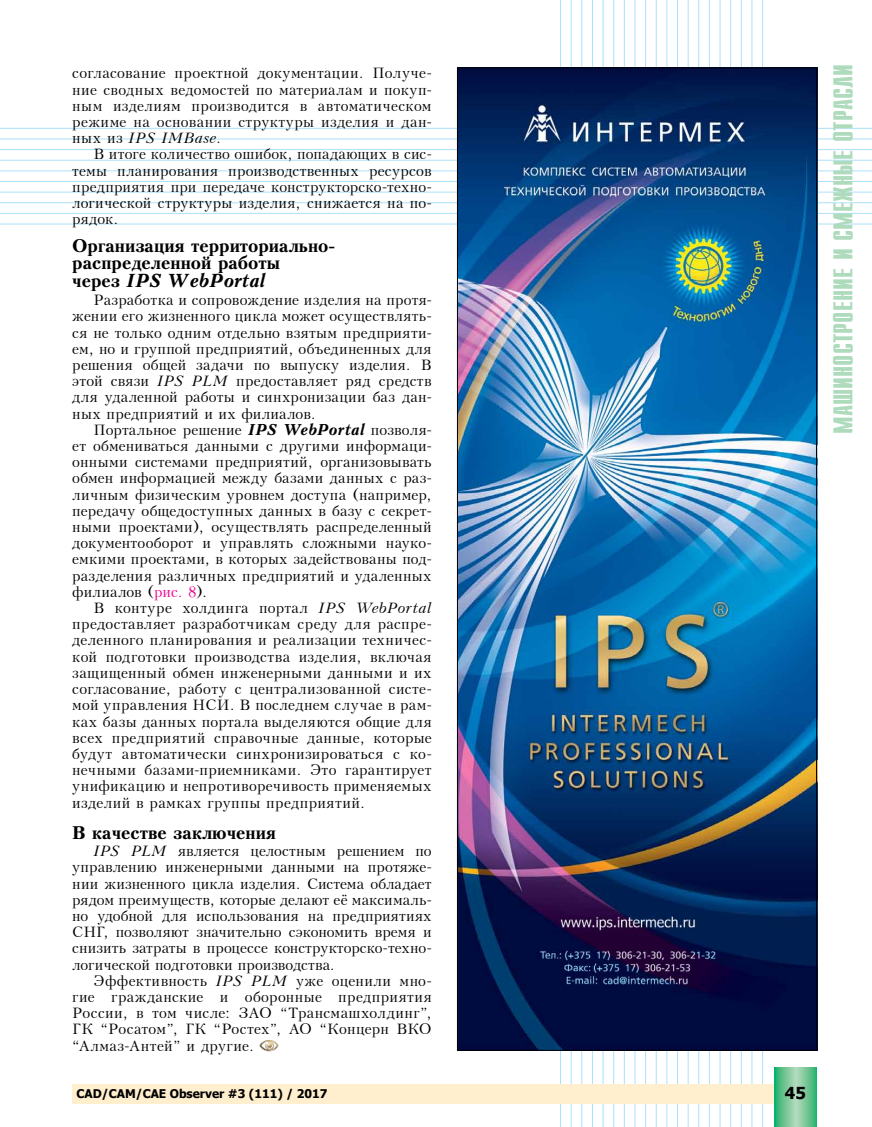
<style>
.page{position:relative;width:872px;height:1127px;background:#fff}
.page>*{position:absolute;margin:0;border:0;box-sizing:border-box;transform-origin:0 0}
.t1{font:700 22.5px "Z Compact";color:#afdbbd}
.t2{font:700 18px/17.2px "Peterburg";color:#000}
.t3{font:700 16.5px "Tahoma";color:#000}
.t4{font:15px/16.2px "Peterburg";letter-spacing:.02em;color:#000;text-align:justify}
.t5{font:700 12px "Tahoma";color:#000}
.s1{font-style:italic}
.s2{font-weight:700;font-style:italic}
.s3{color:#ec008c}
</style>
<div class="page">
<hr style="left:560px;top:0;width:1px;height:1127px;background:#abe1fa">
<hr style="left:571px;top:0;width:1px;height:1127px;background:#abe1fa">
<hr style="left:581px;top:0;width:1px;height:1127px;background:#abe1fa">
<hr style="left:592px;top:0;width:1px;height:1127px;background:#abe1fa">
<hr style="left:603px;top:0;width:1px;height:1127px;background:#abe1fa">
<hr style="left:613px;top:0;width:1px;height:1127px;background:#abe1fa">
<hr style="left:624px;top:0;width:1px;height:1127px;background:#abe1fa">
<hr style="left:634px;top:0;width:1px;height:1127px;background:#abe1fa">
<hr style="left:645px;top:0;width:1px;height:1127px;background:#abe1fa">
<hr style="left:656px;top:0;width:1px;height:1127px;background:#abe1fa">
<hr style="left:666px;top:0;width:1px;height:1127px;background:#abe1fa">
<hr style="left:677px;top:0;width:1px;height:1127px;background:#abe1fa">
<hr style="left:688px;top:0;width:1px;height:1127px;background:#abe1fa">
<hr style="left:698px;top:0;width:1px;height:1127px;background:#abe1fa">
<hr style="left:709px;top:0;width:1px;height:1127px;background:#abe1fa">
<hr style="left:720px;top:0;width:1px;height:1127px;background:#abe1fa">
<hr style="left:730px;top:0;width:1px;height:1127px;background:#abe1fa">
<hr style="left:741px;top:0;width:1px;height:1127px;background:#abe1fa">
<hr style="left:751px;top:0;width:1px;height:1127px;background:#abe1fa">
<hr style="left:762px;top:0;width:1px;height:1127px;background:#abe1fa">
<hr style="left:0;top:128px;width:872px;height:1px;background:#abe1fa">
<hr style="left:0;top:139px;width:872px;height:1px;background:#abe1fa">
<hr style="left:0;top:149px;width:872px;height:1px;background:#abe1fa">
<hr style="left:0;top:160px;width:872px;height:1px;background:#abe1fa">
<hr style="left:0;top:171px;width:872px;height:1px;background:#abe1fa">
<hr style="left:0;top:181px;width:872px;height:1px;background:#abe1fa">
<hr style="left:0;top:192px;width:872px;height:1px;background:#abe1fa">
<hr style="left:0;top:202px;width:872px;height:1px;background:#abe1fa">
<hr style="left:0;top:213px;width:872px;height:1px;background:#abe1fa">
<hr style="left:0;top:224px;width:872px;height:1px;background:#abe1fa">
<div style="left:72px;top:1084px;width:744px;height:19px;background:#ffefcf"></div>
<svg style="left:774px;top:1067px;width:42px;height:60px;background:#6fc695"></svg>
<img style="left:260px;top:1040px;width:19px;height:12px">
<img style="left:459px;top:68px;width:358px;height:982px">
<p class="t4" style="left:72px;top:65px;width:361px">согласование проектной документации. Получе&shy;ние сводных ведомостей по материалам и покуп&shy;ным изделиям производится в автоматическом режиме на основании структуры изделия и дан&shy;ных из <span class="s1">IPS IMBase</span>.</p>
<p class="t4" style="left:72px;top:146px;width:361px;text-indent:21px">В итоге количество ошибок, попадающих в сис&shy;темы планирования производственных ресурсов предприятия при передаче конструкторско-техно&shy;логической структуры изделия, снижается на по&shy;рядок.</p>
<p class="t2" style="left:72px;top:237px;width:264px">Организация территориально&shy;распределенной работы<br>через <span class="s1">IPS WebPortal</span></p>
<p class="t4" style="left:72px;top:292px;width:361px;text-indent:21px">Разработка и сопровождение изделия на протя&shy;жении его жизненного цикла может осуществлять&shy;ся не только одним отдельно взятым предприяти&shy;ем, но и группой предприятий, объединенных для решения общей задачи по выпуску изделия. В этой связи <span class="s1">IPS PLM</span> предоставляет ряд средств для удаленной работы и синхронизации баз дан&shy;ных предприятий и их филиалов.</p>
<p class="t4" style="left:72px;top:422px;width:361px;text-indent:21px">Портальное решение <span class="s2">IPS WebPortal</span> позволя&shy;ет обмениваться данными с другими информаци&shy;онными системами предприятий, организовывать обмен информацией между базами данных с раз&shy;личным физическим уровнем доступа (например, передачу общедоступных данных в базу с секрет&shy;ными проектами), осуществлять распределенный документооборот и управлять сложными науко&shy;емкими проектами, в которых задействованы под&shy;разделения различных предприятий и удаленных филиалов (<span class="s3">рис. 8</span>).</p>
<p class="t4" style="left:72px;top:600px;width:361px;text-indent:21px">В контуре холдинга портал <span class="s1">IPS WebPortal </span>предоставляет разработчикам среду для распре&shy;деленного планирования и реализации техничес&shy;кой подготовки производства изделия, включая защищенный обмен инженерными данными и их согласование, работу с централизованной систе&shy;мой управления НСИ. В последнем случае в рам&shy;ках базы данных портала выделяются общие для всех предприятий справочные данные, которые будут автоматически синхронизироваться с ко&shy;нечными базами-приемниками. Это гарантирует унификацию и непротиворечивость применяемых изделий в рамках группы предприятий.</p>
<p class="t2" style="left:72px;top:823px;width:205px">В качестве заключения</p>
<p class="t4" style="left:72px;top:843px;width:361px;text-indent:21px"><span class="s1">IPS PLM</span> является целостным решением по управлению инженерными данными на протяже&shy;нии жизненного цикла изделия. Система обладает рядом преимуществ, которые делают её максималь&shy;но удобной для использования на предприятиях СНГ, позволяют значительно сэкономить время и снизить затраты в процессе конструкторско-техно&shy;логической подготовки производства.</p>
<p class="t4" style="left:72px;top:973px;width:361px;text-indent:21px">Эффективность <span class="s1">IPS PLM</span> уже оценили мно&shy;гие гражданские и оборонные предприятия России, в том числе: ЗАО “Трансмашхолдинг”, ГК -“Росатом”, ГК “Ростех”, АО “Концерн ВКО “Алмаз-Антей” и другие.</p>
<p class="t5" style="left:77px;top:1085px;width:252px">CAD/cam/cae Observer #3 (111) / 2017</p>
<p class="t3" style="left:785px;top:1081px;width:23px">45</p>
<h1 class="t1" style="left:826px;top:433px;width:371px;rotate:-90deg">МАШИНОСТРОЕНИЕ И СМЕЖНЫЕ ОТРАСЛИ</h1>
</div>
